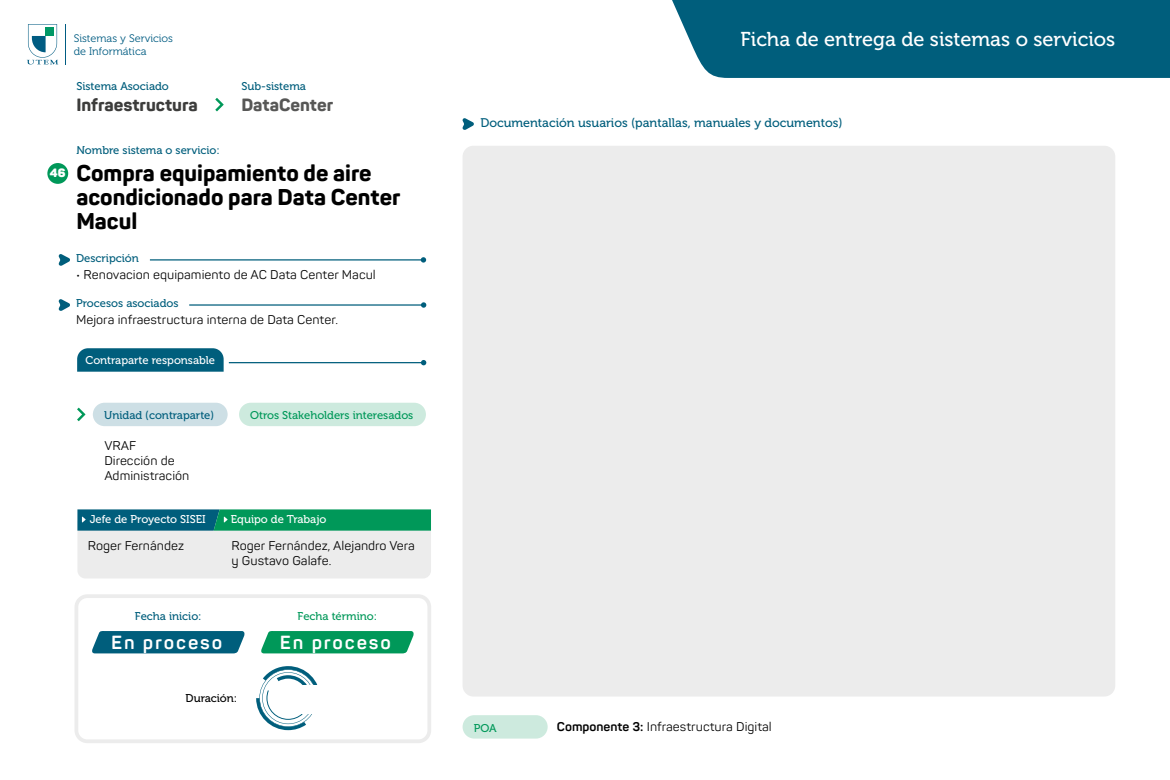
<style>
.page{position:relative;width:1170px;height:780px;background:#fff}
.page>*{position:absolute;margin:0;border:0;box-sizing:border-box;transform-origin:0 0}
.t1{font:800 22.5px/23.8px "Panton";color:#000}
.t2{font:20px "Museo 500";color:#fff}
.t3{font:700 18.75px "Panton";letter-spacing:.1em;color:#fff}
.t4{font:800 17.5px "Panton";color:#3c3c3b}
.t5{font:800 17.5px "Panton";color:#575756}
.t6{font:12.5px/15px "Panton";color:#000}
.t7{font:12.5px "Museo 500";color:#005e7c}
.t8{font:900 11.88px "Panton";color:#fff}
.t9{font:11.25px "Museo 500";color:#005e7c}
.t10{font:11.25px "Museo 500";color:#fff}
.t11{font:11.25px "Museo 500";color:#009859}
.t12{font:11.25px "Museo 500";color:#000}
.t13{font:10.88px/13.1px "Museo 300";color:#005c82}
.s1{font-weight:700}
</style>
<div class="page">
<svg style="left:27px;top:24px;width:31px;height:40px"></svg>
<div style="left:46px;top:28px;width:8px;height:8px;background:#009866"></div>
<hr style="left:65px;top:24px;width:1px;height:40px;background:#005c82">
<svg style="left:462px;top:118px;width:12px;height:12px"></svg>
<div style="left:462px;top:715px;width:85px;height:23px;background:#cdeade;border-radius:12px"></div>
<hr style="left:150px;top:259px;width:273px;height:1px;background:#005e7c">
<svg style="left:58px;top:254px;width:12px;height:12px"></svg>
<svg style="left:421px;top:257px;width:5px;height:5px"></svg>
<svg style="left:58px;top:299px;width:12px;height:12px"></svg>
<hr style="left:189px;top:304px;width:234px;height:1px;background:#005e7c">
<svg style="left:421px;top:302px;width:5px;height:6px"></svg>
<div style="left:77px;top:348px;width:147px;height:23px;background:#005e7c"></div>
<div style="left:239px;top:402px;width:187px;height:24px;background:#cdeade;border-radius:12px"></div>
<div style="left:93px;top:402px;width:135px;height:24px;background:#cddfe5;border-radius:12px"></div>
<svg style="left:77px;top:407px;width:8px;height:14px"></svg>
<hr style="left:229px;top:362px;width:194px;height:1px;background:#005e7c">
<svg style="left:421px;top:360px;width:5px;height:5px"></svg>
<svg style="left:77px;top:509px;width:354px;height:69px;background:#a4cbc3"></svg>
<svg style="left:215px;top:98px;width:9px;height:13px"></svg>
<div style="left:74px;top:594px;width:357px;height:149px;border:4px solid #ececec;border-radius:11px"></div>
<svg style="left:256px;top:666px;width:62px;height:64px"></svg>
<svg style="left:92px;top:631px;width:153px;height:22px;background:#0c6582"></svg>
<svg style="left:261px;top:631px;width:153px;height:22px;background:#0c9c60"></svg>
<div style="left:291px;top:685px;width:110px;height:28px;background:#fff"></div>
<div style="left:672px;top:0;width:497px;height:78px;background:#005e7c"></div>
<div style="left:47px;top:163px;width:21px;height:21px;background:#009859;border-radius:50%"></div>
<div style="left:462px;top:146px;width:653px;height:550px;background:#ececec;border-radius:11px"></div>
<p class="t13" style="left:74px;top:31px;width:101px">Sistemas y Servicios de Informática</p>
<p class="t9" style="left:76px;top:80px;width:94px">Sistema Asociado</p>
<h3 class="t4" style="left:76px;top:94px;width:123px">Infraestructura</h3>
<p class="t9" style="left:241px;top:80px;width:66px">Sub-sistema</p>
<h3 class="t5" style="left:241px;top:94px;width:93px">DataCenter</h3>
<p class="t8" style="left:50px;top:165px;width:17px">46</p>
<p class="t9" style="left:76px;top:144px;width:145px">Nombre sistema o servicio:</p>
<h1 class="t1" style="left:76px;top:161px;width:325px">Compra equipamiento de aire acondicionado para Data Center<br>Macul</h1>
<p class="t9" style="left:76px;top:252px;width:64px">Descripción</p>
<p class="t6" style="left:76px;top:266px;width:301px">• Renovacion equipamiento de AC Data Center Macul</p>
<p class="t9" style="left:76px;top:297px;width:104px">Procesos asociados</p>
<p class="t6" style="left:76px;top:312px;width:263px">Mejora infraestructura interna de Data Center.</p>
<p class="t10" style="left:85px;top:353px;width:131px">Contraparte responsable</p>
<p class="t9" style="left:104px;top:409px;width:111px">Unidad (contraparte)</p>
<p class="t11" style="left:250px;top:409px;width:165px">Otros Stakeholders interesados</p>
<p class="t6" style="left:104px;top:438px;width:87px">VRAF<br>Dirección de<br>Administración</p>
<p class="t10" style="left:90px;top:513px;width:117px">Jefe de Proyecto SISEI</p>
<p class="t10" style="left:231px;top:513px;width:97px">Equipo de Trabajo</p>
<p class="t6" style="left:88px;top:537px;width:98px">Roger Fernández</p>
<p class="t6" style="left:231px;top:537px;width:185px">Roger Fernández, Alejandro Vera y Gustavo Galafe.</p>
<p class="t9" style="left:135px;top:610px;width:68px">Fecha inicio:</p>
<p class="t11" style="left:297px;top:610px;width:81px">Fecha término:</p>
<h3 class="t3" style="left:111px;top:630px;width:113px">En proceso</h3>
<h3 class="t3" style="left:280px;top:630px;width:113px">En proceso</h3>
<p class="t12" style="left:186px;top:691px;width:53px">Duración:</p>
<h2 class="t2" style="left:740px;top:28px;width:376px">Ficha de entrega de sistemas o servicios</h2>
<p class="t7" style="left:480px;top:116px;width:363px">Documentación usuarios (pantallas, manuales y documentos)</p>
<p class="t11" style="left:473px;top:721px;width:24px">POA</p>
<p class="t6" style="left:557px;top:718px;width:216px"><span class="s1">Componente 3:</span> Infraestructura Digital</p>
</div>
